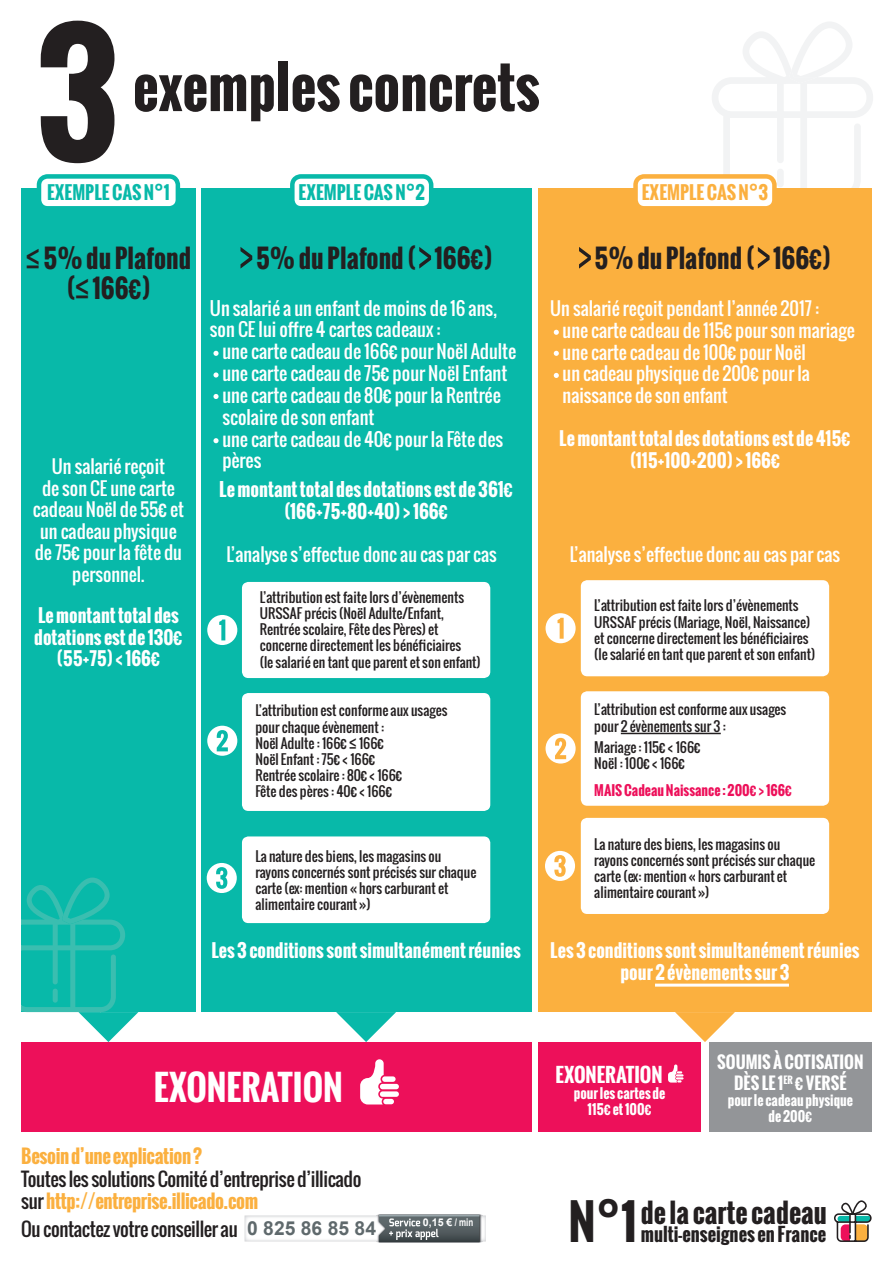
<style>
.page{position:relative;width:893px;height:1263px;background:#fff}
.page>*{position:absolute;margin:0;border:0;box-sizing:border-box;transform-origin:0 0}
.t1{font:700 156px "Oswald";color:#231f20}
.t2{font:700 56.25px "Oswald";color:#231f20}
.t3{font:700 34.35px "Oswald";color:#fff}
.t4{font:700 26.55px "Oswald";color:#231f20}
.t5{font:700 25.5px/30.6px "Oswald";color:#231f20;text-align:center}
.t6{font:700 19.5px "Oswald";color:#fff}
.t7{font:700 19.35px "Arial";color:#5f696c}
.t8{font:18.75px/22.5px "Oswald";letter-spacing:-.02em;color:#231f20}
.t9{font:700 18.75px "Oswald";letter-spacing:-.02em;color:#fbb03f}
.t10{font:700 18.45px "Oswald";color:#231f20}
.t11{font:18.15px/21.8px "Oswald";color:#fff}
.t12{font:700 18.15px/21.8px "Oswald";color:#fff;text-align:center}
.t13{font:18px/21.6px "Oswald";color:#fff;text-align:center}
.t14{font:700 18px/21.6px "Oswald";color:#fff;text-align:center}
.t15{font:700 18px "Oswald";color:#08b9a9}
.t16{font:700 18px "Oswald";color:#fbb03f}
.t17{font:700 16.5px/21px "Oswald";color:#fff;text-align:center}
.t18{font:13.5px/16.2px "Oswald";color:#231f20}
.t19{font:700 13.5px/16.2px "Oswald";color:#fff;text-align:center}
.t20{font:700 13.5px "Oswald";color:#ed105a}
.t21{font:700 10.65px "Arial";color:#fff}
.s1{font-weight:700;color:#fbb03f}
.s2{font-size:47.55px}
</style>
<div class="page">
<svg style="left:712px;top:22px;width:161px;height:167px"></svg>
<div style="left:21px;top:189px;width:175px;height:823px;background:#08b9a9"></div>
<div style="left:201px;top:189px;width:330px;height:823px;background:#08b9a9"></div>
<div style="left:538px;top:189px;width:334px;height:823px;background:#fbb03f"></div>
<svg style="left:579px;top:247px;width:12px;height:22px"></svg>
<svg style="left:758px;top:247px;width:12px;height:22px"></svg>
<svg style="left:240px;top:247px;width:12px;height:22px"></svg>
<svg style="left:419px;top:247px;width:12px;height:22px"></svg>
<div style="left:242px;top:582px;width:248px;height:96px;background:#fff;border-radius:6px"></div>
<div style="left:39px;top:176px;width:139px;height:32px;background:#fff;border-radius:9px"></div>
<div style="left:37px;top:174px;width:143px;height:37px;border:4px solid #08b9a9;border-radius:9px"></div>
<div style="left:292px;top:176px;width:139px;height:32px;background:#fff;border-radius:9px"></div>
<div style="left:290px;top:174px;width:143px;height:37px;border:4px solid #08b9a9;border-radius:9px"></div>
<div style="left:635px;top:176px;width:139px;height:32px;background:#fff;border-radius:9px"></div>
<div style="left:633px;top:174px;width:144px;height:37px;border:4px solid #fbb03f;border-radius:9px"></div>
<div style="left:581px;top:580px;width:248px;height:96px;background:#fff;border-radius:6px"></div>
<div style="left:242px;top:693px;width:248px;height:118px;background:#fff;border-radius:6px"></div>
<div style="left:581px;top:691px;width:248px;height:115px;background:#fff;border-radius:6px"></div>
<div style="left:242px;top:836px;width:248px;height:87px;background:#fff;border-radius:6px"></div>
<div style="left:581px;top:818px;width:248px;height:96px;background:#fff;border-radius:6px"></div>
<div style="left:207px;top:615px;width:30px;height:30px;background:#fff;border-radius:50%"></div>
<svg style="left:219px;top:619px;width:6px;height:21px"></svg>
<div style="left:545px;top:613px;width:31px;height:30px;background:#fff;border-radius:50%"></div>
<svg style="left:557px;top:618px;width:7px;height:21px"></svg>
<div style="left:207px;top:726px;width:30px;height:30px;background:#fff;border-radius:50%"></div>
<svg style="left:217px;top:730px;width:11px;height:21px"></svg>
<div style="left:545px;top:733px;width:31px;height:30px;background:#fff;border-radius:50%"></div>
<svg style="left:555px;top:738px;width:11px;height:21px"></svg>
<div style="left:207px;top:863px;width:30px;height:30px;background:#fff;border-radius:50%"></div>
<svg style="left:216px;top:867px;width:11px;height:22px"></svg>
<div style="left:545px;top:851px;width:30px;height:30px;background:#fff;border-radius:50%"></div>
<svg style="left:554px;top:855px;width:12px;height:22px"></svg>
<div style="left:21px;top:1042px;width:510px;height:90px;background:#ed105a"></div>
<div style="left:709px;top:1042px;width:163px;height:90px;background:#939598"></div>
<div style="left:538px;top:1042px;width:163px;height:90px;background:#ed105a"></div>
<svg style="left:668px;top:1064px;width:15px;height:18px"></svg>
<svg style="left:213px;top:351px;width:6px;height:5px"></svg>
<svg style="left:554px;top:351px;width:5px;height:5px"></svg>
<svg style="left:554px;top:330px;width:5px;height:5px"></svg>
<svg style="left:554px;top:373px;width:5px;height:5px"></svg>
<svg style="left:213px;top:372px;width:6px;height:6px"></svg>
<svg style="left:213px;top:394px;width:6px;height:5px"></svg>
<svg style="left:213px;top:438px;width:6px;height:5px"></svg>
<svg style="left:336px;top:1012px;width:60px;height:30px"></svg>
<svg style="left:675px;top:1012px;width:60px;height:30px"></svg>
<div style="left:382px;top:1076px;width:14px;height:6px;background:#fff;border-radius:3px"></div>
<div style="left:383px;top:1099px;width:11px;height:5px;background:#fff;border-radius:3px"></div>
<div style="left:380px;top:1084px;width:19px;height:5px;background:#fff;border-radius:3px"></div>
<div style="left:380px;top:1091px;width:19px;height:6px;background:#fff;border-radius:3px"></div>
<svg style="left:360px;top:1059px;width:24px;height:45px"></svg>
<hr style="left:621px;top:733px;width:100px;height:1px;background:#231f20">
<hr style="left:655px;top:984px;width:134px;height:3px;background:#fff">
<svg style="left:834px;top:1200px;width:38px;height:42px"></svg>
<svg style="left:21px;top:877px;width:117px;height:165px"></svg>
<img style="left:245px;top:1215px;width:241px;height:26px">
<img style="left:376px;top:1214px;width:106px;height:29px">
<svg style="left:379px;top:1215px;width:100px;height:27px;background:#687174"></svg>
<h1 class="t1" style="left:35px;top:-22px;width:85px">3</h1>
<h2 class="t2" style="left:133px;top:45px;width:408px">exemples concrets</h2>
<h3 class="t15" style="left:47px;top:179px;width:124px">EXEMPLE CAS N°1</h3>
<h3 class="t15" style="left:299px;top:179px;width:128px">EXEMPLE CAS N°2</h3>
<h3 class="t16" style="left:642px;top:179px;width:128px">EXEMPLE CAS N°3</h3>
<h3 class="t5" style="left:26px;top:242px;width:167px">≤ 5% du Plafond (≤ 166€)</h3>
<h3 class="t5" style="left:256px;top:242px;width:238px">5% du Plafond ( 166€)</h3>
<h3 class="t5" style="left:594px;top:242px;width:238px">5% du Plafond ( 166€)</h3>
<h3 class="t11" style="left:210px;top:297px;width:289px">Un salarié a un enfant de moins de 16 ans, son CE lui offre 4 cartes cadeaux :</h3>
<h3 class="t11" style="left:222px;top:340px;width:295px">une carte cadeau de 166€ pour Noël Adulte une carte cadeau de 75€ pour Noël Enfant une carte cadeau de 80€ pour la Rentrée scolaire de son enfant<br>une carte cadeau de 40€ pour la Fête des pères</h3>
<h3 class="t12" style="left:219px;top:478px;width:296px">Le montant total des dotations est de 361€ (166+75+80+40) &gt; 166€</h3>
<h3 class="t13" style="left:563px;top:298px;width:294px;text-align:left;text-indent:-12px">Un salarié reçoit pendant l’année 2017 :<br>une carte cadeau de 115€ pour son mariage une carte cadeau de 100€ pour Noël<br>un cadeau physique de 200€ pour la naissance de son enfant</h3>
<h3 class="t14" style="left:559px;top:427px;width:293px">Le montant total des dotations est de 415€ (115+100+200) &gt; 166€</h3>
<h3 class="t13" style="left:33px;top:455px;width:152px">Un salarié reçoit<br>de son CE une carte cadeau Noël de 55€ et un cadeau physique de 75€ pour la fête du personnel.</h3>
<h3 class="t13" style="left:227px;top:543px;width:272px">L’analyse s’effectue donc au cas par cas</h3>
<h3 class="t13" style="left:570px;top:543px;width:272px">L’analyse s’effectue donc au cas par cas</h3>
<h3 class="t14" style="left:34px;top:604px;width:150px">Le montant total des dotations est de 130€ (55+75) &lt; 166€</h3>
<p class="t18" style="left:260px;top:589px;width:223px">L’attribution est faite lors d’évènements URSSAF précis (Noël Adulte/Enfant, Rentrée scolaire, Fête des Pères) et concerne directement les bénéficiaires<br>(le salarié en tant que parent et son enfant)</p>
<p class="t18" style="left:594px;top:597px;width:223px">L’attribution est faite lors d’évènements URSSAF précis (Mariage, Noël, Naissance) et concerne directement les bénéficiaires (le salarié en tant que parent et son enfant)</p>
<p class="t18" style="left:255px;top:702px;width:194px">L’attribution est conforme aux usages pour chaque évènement :<br>Noël Adulte : 166€ ≤ 166€<br>Noël Enfant : 75€ &lt; 166€<br>Rentrée scolaire : 80€ &lt; 166€<br>Fête des pères : 40€ &lt; 166€</p>
<p class="t18" style="left:594px;top:701px;width:194px">L’attribution est conforme aux usages pour 2 évènements sur 3 :</p>
<p class="t18" style="left:594px;top:739px;width:108px">Mariage : 115€ &lt; 166€<br>Noël : 100€ &lt; 166€</p>
<p class="t20" style="left:594px;top:780px;width:199px">MAIS Cadeau Naissance : 200€ &gt; 166€</p>
<p class="t18" style="left:255px;top:848px;width:222px">La nature des biens, les magasins ou rayons concernés sont précisés sur chaque carte (ex: mention « hors carburant et alimentaire courant »)</p>
<p class="t18" style="left:594px;top:835px;width:222px">La nature des biens, les magasins ou rayons concernés sont précisés sur chaque carte (ex: mention « hors carburant et alimentaire courant »)</p>
<h3 class="t14" style="left:211px;top:940px;width:311px">Les 3 conditions sont simultanément réunies</h3>
<h3 class="t14" style="left:550px;top:940px;width:311px">Les 3 conditions sont simultanément réunies pour 2 évènements sur 3</h3>
<h3 class="t3" style="left:154px;top:1061px;width:190px">EXONERATION</h3>
<h3 class="t9" style="left:21px;top:1142px;width:182px">Besoin d’une explication ?</h3>
<h3 class="t8" style="left:21px;top:1167px;width:342px">Toutes les solutions Comité d’entreprise d’illicado sur <span class="s1">http://entreprise.illicado.com</span></h3>
<h3 class="t8" style="left:21px;top:1217px;width:218px">Ou contactez votre conseiller au</h3>
<p class="t21" style="left:423px;top:1215px;width:52px">0,15 € / min</p>
<h3 class="t7" style="left:247px;top:1215px;width:130px">0 825 86 85 84</h3>
<h3 class="t6" style="left:556px;top:1060px;width:109px">EXONERATION</h3>
<p class="t19" style="left:574px;top:1085px;width:93px">pour les cartes de<br>115€ et 100€</p>
<p class="t17" style="left:717px;top:1051px;width:148px">SOUMIS À COTISATION<br>DÈS LE 1<sup>ER</sup> € VERSÉ</p>
<p class="t19" style="left:728px;top:1092px;width:127px">pour le cadeau physique de 200€</p>
<h3 class="t4" style="left:568px;top:1193px;width:260px"><span class="s2">N°1</span> de la carte cadeau</h3>
<h3 class="t10" style="left:641px;top:1220px;width:187px">multi-enseignes en France</h3>
</div>
